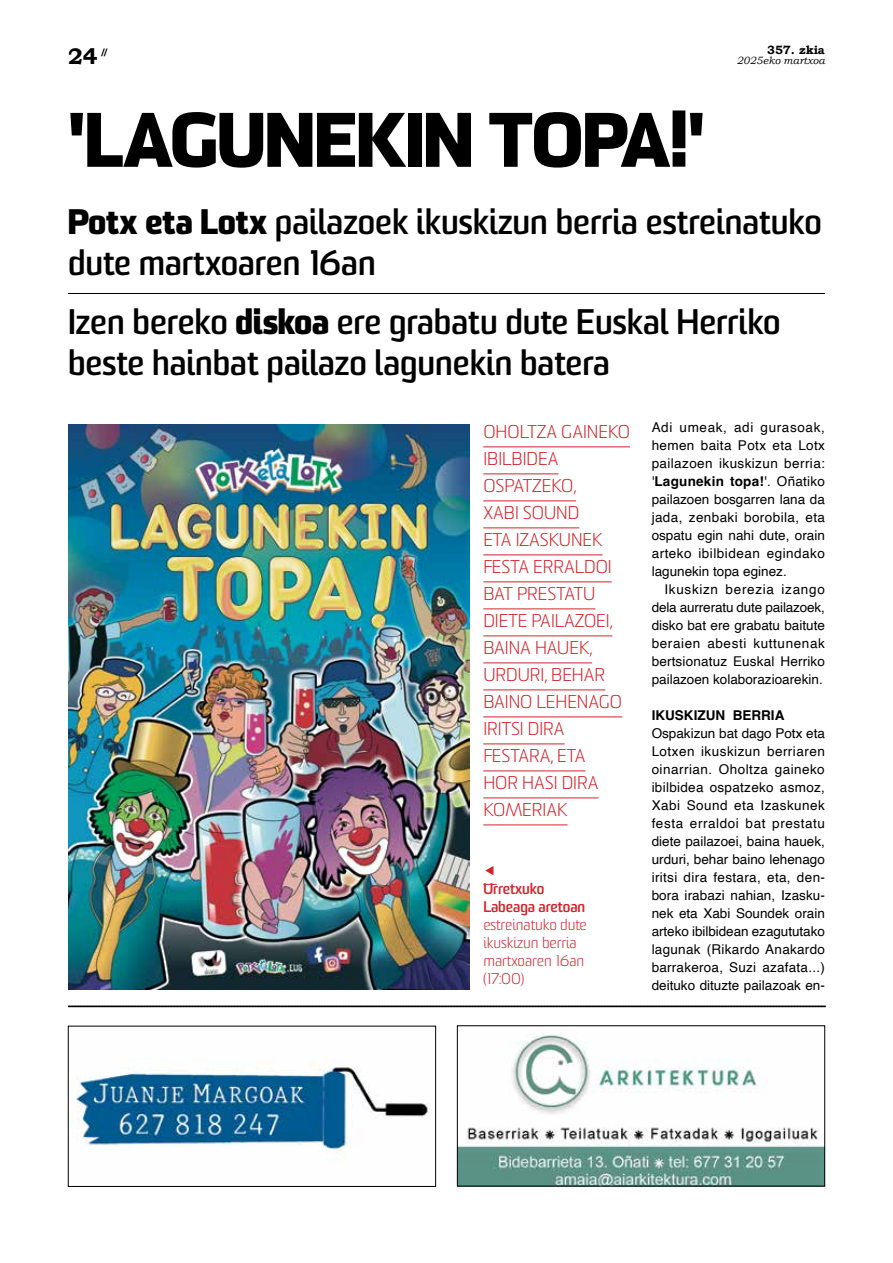
<style>
.page{position:relative;width:893px;height:1263px;background:#fff}
.page>*{position:absolute;margin:0;border:0;box-sizing:border-box;transform-origin:0 0}
.t1{font:800 75px "Sommet";color:#000}
.t2{font:700 34.5px/41.4px "Sommet";color:#000}
.t3{font:700 22.5px "Bookman Old Style";color:#000}
.t4{font:300 18px/27px "Sommet";color:#d2232a}
.t5{font:300 15px/18px "Sommet";color:#d2232a}
.t6{font:700 15px/18px "Sommet";color:#d2232a}
.t7{font:13.5px/18px "Helvetica";color:#000;text-align:justify}
.t8{font:700 13.5px "Helvetica";color:#000}
.t9{font:700 12px "Bookman Old Style";color:#000}
.t10{font:italic 10.5px "Bookman Old Style";color:#000}
.t11{font:700 9px "Bookman Old Style";color:#000}
.s1{font-weight:800}
.s2{font-weight:700}
</style>
<div class="page">
<svg style="left:68px;top:1005px;width:757px;height:2px;background:#454545"></svg>
<img style="left:68px;top:425px;width:402px;height:564px">
<hr style="left:68px;top:293px;width:757px;height:1px;background:#000">
<svg style="left:483px;top:884px;width:14px;height:1px"></svg>
<hr style="left:483px;top:447px;width:147px;height:1px;background:#d2232a">
<hr style="left:483px;top:474px;width:75px;height:1px;background:#d2232a">
<hr style="left:483px;top:501px;width:93px;height:1px;background:#d2232a">
<hr style="left:483px;top:528px;width:96px;height:1px;background:#d2232a">
<hr style="left:483px;top:555px;width:120px;height:1px;background:#d2232a">
<hr style="left:483px;top:582px;width:129px;height:1px;background:#d2232a">
<hr style="left:483px;top:609px;width:112px;height:1px;background:#d2232a">
<hr style="left:483px;top:636px;width:129px;height:1px;background:#d2232a">
<hr style="left:483px;top:663px;width:109px;height:1px;background:#d2232a">
<hr style="left:483px;top:690px;width:122px;height:1px;background:#d2232a">
<hr style="left:483px;top:717px;width:139px;height:1px;background:#d2232a">
<hr style="left:483px;top:744px;width:82px;height:1px;background:#d2232a">
<hr style="left:483px;top:771px;width:102px;height:1px;background:#d2232a">
<hr style="left:483px;top:798px;width:115px;height:1px;background:#d2232a">
<hr style="left:483px;top:825px;width:84px;height:1px;background:#d2232a">
<img style="left:73px;top:1061px;width:358px;height:98px">
<div style="left:68px;top:1026px;width:368px;height:160px;border:1px solid #000"></div>
<img style="left:459px;top:1033px;width:364px;height:151px">
<div style="left:457px;top:1025px;width:368px;height:161px;border:1px solid #000"></div>
<h3 class="t3" style="left:68px;top:40px;width:31px">24</h3>
<p class="t11" style="left:101px;top:45px;width:10px">//</p>
<p class="t9" style="left:767px;top:41px;width:59px">357. zkia</p>
<p class="t10" style="left:737px;top:53px;width:90px">2025eko martxoa</p>
<h1 class="t1" style="left:68px;top:90px;width:638px">'LAGUNEKIN TOPA!'</h1>
<h2 class="t2" style="left:68px;top:203px;width:755px"><span class="s1">Potx eta Lotx</span> pailazoek ikuskizun berria estreinatuko dute martxoaren 16an</h2>
<h2 class="t2" style="left:68px;top:303px;width:714px">Izen bereko <span class="s1">diskoa</span> ere grabatu dute Euskal Herriko beste hainbat pailazo lagunekin batera</h2>
<h3 class="t4" style="left:483px;top:419px;width:148px">OHOLTZA GAINEKO<br>IBILBIDEA<br>OSPATZEKO,<br>XABI SOUND<br>ETA IZASKUNEK<br>FESTA ERRALDOI<br>BAT PRESTATU<br>DIETE PAILAZOEI,<br>BAINA HAUEK,<br>URDURI, BEHAR<br>BAINO LEHENAGO<br>IRITSI DIRA<br>FESTARA, ETA<br>HOR HASI DIRA<br>KOMERIAK</h3>
<p class="t7" style="left:652px;top:419px;width:175px">Adi umeak, adi gurasoak, hemen baita Potx eta Lotx pailazoen ikuskizun berria: '<span class="s2">Lagunekin topa!</span>'. Oñatiko pailazoen bosgarren lana da jada, zenbaki borobila, eta ospatu egin nahi dute, orain arteko ibilbidean egindako lagunekin topa eginez.</p>
<p class="t7" style="left:652px;top:581px;width:175px;text-indent:13px">Ikuskizn berezia izango dela aurreratu dute pailazoek, disko bat ere grabatu baitute beraien abesti kuttunenak bertsionatuz Euskal Herriko pailazoen kolaborazioarekin.</p>
<p class="t8" style="left:652px;top:707px;width:134px">IKUSKIZUN BERRIA</p>
<p class="t7" style="left:652px;top:725px;width:175px">Ospakizun bat dago Potx eta Lotxen ikuskizun berriaren oinarrian. Oholtza gaineko ibilbidea ospatzeko asmoz, Xabi Sound eta Izaskunek festa erraldoi bat prestatu diete pailazoei, baina hauek, urduri, behar baino lehenago iritsi dira festara, eta, den&shy;bora irabazi nahian, Izasku&shy;nek eta Xabi Soundek orain arteko ibilbidean ezagututako lagunak (Rikardo Anakardo barrakeroa, Suzi azafata...) deituko dituzte pailazoak en-</p>
<p class="t6" style="left:483px;top:880px;width:103px">Urretxuko<br>Labeaga aretoan</p>
<p class="t5" style="left:483px;top:916px;width:105px">estreinatuko dute ikuskizun berria martxoaren 16an (17:00)</p>
</div>
